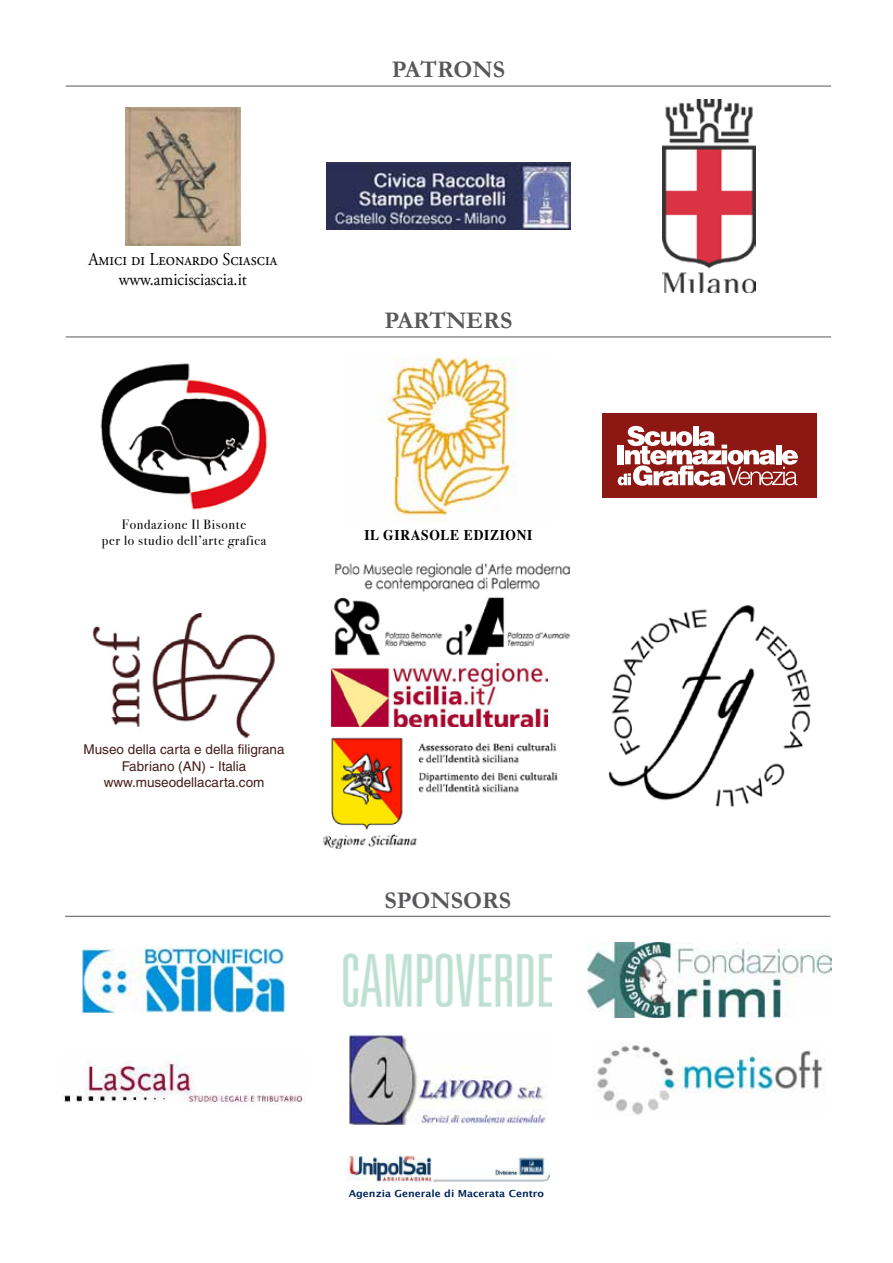
<style>
.page{position:relative;width:893px;height:1263px;background:#fff}
.page>*{position:absolute;margin:0;border:0;box-sizing:border-box;transform-origin:0 0}
.t1{font:700 24px "Garamond";color:#58585a}
.t2{font:18px/19.6px "Adobe Garamond Pro";color:#000;text-align:center;scale:.91 1}
.t3{font:700 14.85px "Times";letter-spacing:.05em;color:#000;scale:.91 1}
.t4{font:13.5px/16.2px "Helvetica LT Std";color:#451d1e;text-align:center}
.t5{font:13.5px/16.2px "Bodoni Svty Two OSITCTT Book";letter-spacing:.05em;color:#000;text-align:center}
.t6{font:700 9.75px "Lucida Grande";color:#002359;scale:1.05 1}
.t7{font:8.85px "Myriad Pro";color:#000}
</style>
<div class="page">
<hr style="left:66px;top:337px;width:765px;height:1px;background:#58585a">
<hr style="left:65px;top:916px;width:765px;height:1px;background:#58585a">
<hr style="left:66px;top:86px;width:765px;height:1px;background:#58585a">
<img style="left:63px;top:1060px;width:241px;height:44px">
<img style="left:344px;top:954px;width:208px;height:53px">
<img style="left:82px;top:948px;width:203px;height:65px">
<img style="left:347px;top:1155px;width:203px;height:27px">
<img style="left:596px;top:1044px;width:228px;height:71px">
<img style="left:588px;top:943px;width:243px;height:74px">
<img style="left:327px;top:163px;width:243px;height:67px">
<img style="left:662px;top:100px;width:93px;height:192px">
<img style="left:125px;top:107px;width:116px;height:138px">
<img style="left:349px;top:1033px;width:197px;height:92px">
<div style="left:602px;top:413px;width:215px;height:84px;background:#8c1713"></div>
<div style="left:617px;top:445px;width:7px;height:19px;background:#fff"></div>
<svg style="left:618px;top:426px;width:180px;height:60px"></svg>
<img style="left:380px;top:357px;width:137px;height:159px">
<img style="left:100px;top:363px;width:168px;height:147px">
<img style="left:608px;top:605px;width:203px;height:202px">
<img style="left:92px;top:613px;width:183px;height:125px">
<img style="left:322px;top:737px;width:236px;height:111px">
<img style="left:331px;top:663px;width:216px;height:63px">
<img style="left:334px;top:563px;width:236px;height:93px">
<h2 class="t2" style="left:88px;top:250px;width:209px">Amici di Leonardo Sciascia www.amicisciascia.it</h2>
<p class="t5" style="left:102px;top:516px;width:166px">Fondazione Il Bisonte<br>per lo studio dell’arte grafica</p>
<p class="t4" style="left:84px;top:741px;width:203px">Museo della carta e della filigrana<br>Fabriano (AN) - Italia www.museodellacarta.com</p>
<h1 class="t1" style="left:392px;top:55px;width:115px">PATRONS</h1>
<h1 class="t1" style="left:384px;top:306px;width:31px">PART</h1>
<h1 class="t1" style="left:446px;top:306px;width:68px">NERS</h1>
<p class="t3" style="left:364px;top:521px;width:186px">IL GIRASOLE EDIZIONI</p>
<p class="t7" style="left:390px;top:534px;width:54px">Pantone 188 C</p>
<h1 class="t1" style="left:384px;top:886px;width:128px">SPONSORS</h1>
<p class="t6" style="left:349px;top:1185px;width:188px">Agenzia Generale di Macerata Centro</p>
</div>
